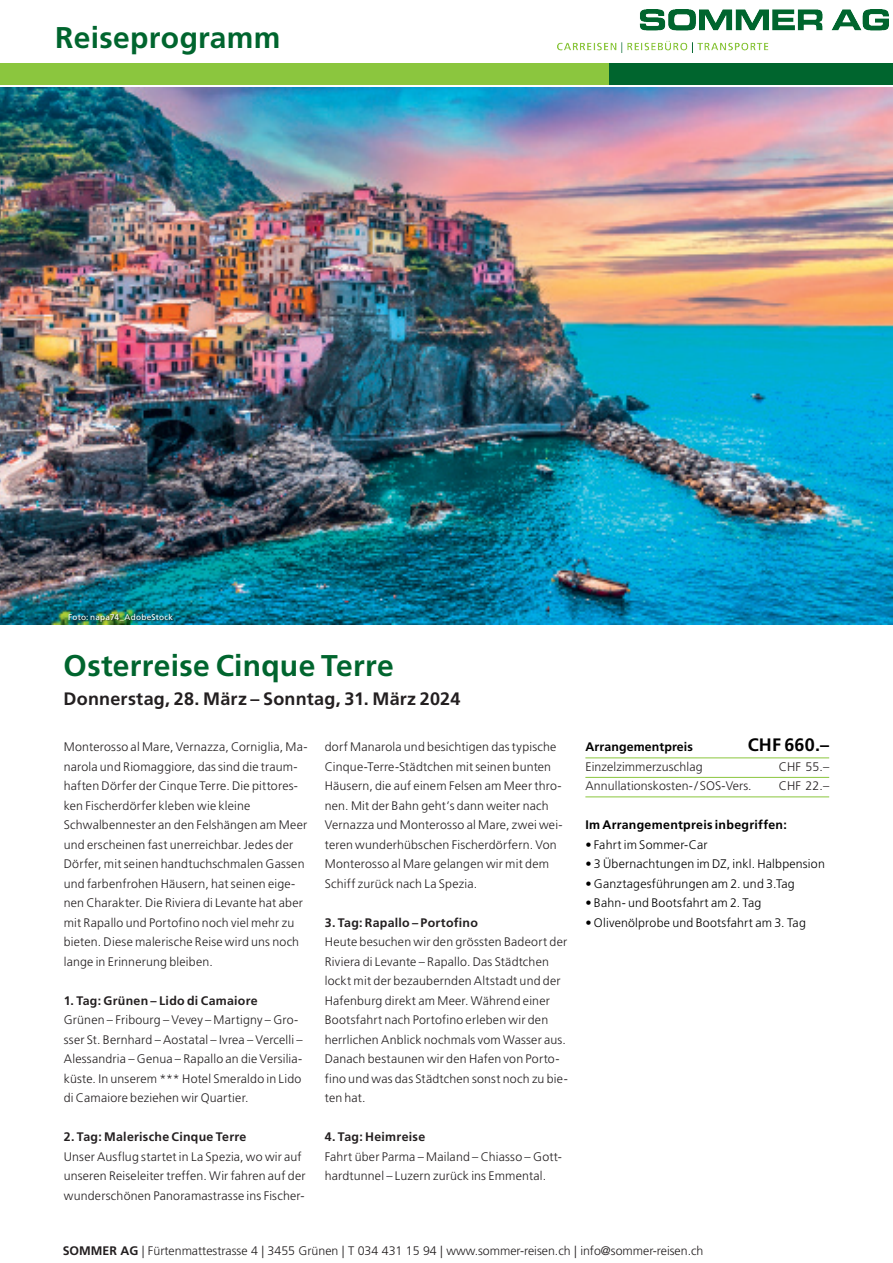
<style>
.page{position:relative;width:893px;height:1263px;background:#fff}
.page>*{position:absolute;margin:0;border:0;box-sizing:border-box;transform-origin:0 0}
.t1{font:700 30px "Frutiger LT Pro";letter-spacing:.01em;color:#00652e}
.t2{font:700 18px "Frutiger LT Pro";letter-spacing:.015em;color:#231f20}
.t3{font:700 18px "Frutiger LT Pro";letter-spacing:.01em;color:#000}
.t4{font:300 12.3px/19.5px "Frutiger LT Pro";letter-spacing:.015em;color:#231f20}
.t5{font:300 12.3px "Frutiger LT Pro";letter-spacing:.015em;color:#000}
.t6{font:700 12.3px "Frutiger LT Pro";letter-spacing:.025em;color:#231f20}
.t7{font:700 12.3px "Frutiger LT Pro";letter-spacing:.02em;color:#000}
.t8{font:8.25px "Frutiger LT Pro";letter-spacing:.03em;color:#fff}
.s1{font-weight:700}
</style>
<div class="page">
<img style="left:0;top:87px;width:893px;height:537px">
<hr style="left:585px;top:758px;width:244px;height:1px;background:#8bc63e">
<hr style="left:585px;top:777px;width:244px;height:1px;background:#8bc63e">
<hr style="left:585px;top:797px;width:244px;height:1px;background:#8bc63e">
<div style="left:0;top:64px;width:609px;height:21px;background:#8bc63e"></div>
<div style="left:609px;top:64px;width:284px;height:21px;background:#00652e"></div>
<img style="left:558px;top:10px;width:331px;height:42px">
<div style="left:69px;top:614px;width:106px;height:9px;background:#231f20;opacity:.75"></div>
<h1 class="t1" style="left:55px;top:20px;width:227px">Reiseprogramm</h1>
<p class="t8" style="left:68px;top:612px;width:107px">Foto: napa74_AdobeStock</p>
<h1 class="t1" style="left:63px;top:648px;width:332px">Osterreise Cinque Terre</h1>
<h2 class="t2" style="left:63px;top:688px;width:399px">Donnerstag, 28. März – Sonntag, 31. März 2024</h2>
<p class="t4" style="left:64px;top:737px;width:245px">Monterosso al Mare, Vernazza, Corniglia, Ma&shy;narola und Riomaggiore, das sind die traum&shy;haften Dörfer der Cinque Terre. Die pittores&shy;ken Fischerdörfer kleben wie kleine Schwalbennester an den Felshängen am Meer und erscheinen fast unerreichbar. Jedes der Dörfer, mit seinen handtuchschmalen Gassen und farbenfrohen Häusern, hat seinen eige&shy;nen Charakter. Die Riviera di Levante hat aber mit Rapallo und Portofino noch viel mehr zu bieten. Diese malerische Reise wird uns noch lange in Erinnerung bleiben.</p>
<p class="t6" style="left:64px;top:993px;width:196px">1. Tag: Grünen – Lido di Camaiore</p>
<p class="t4" style="left:64px;top:1010px;width:240px">Grünen – Fribourg – Vevey – Martigny – Gro&shy;sser St. Bernhard – Aostatal – Ivrea – Vercelli – Alessandria – Genua – Rapallo an die Versilia&shy;küste. In unserem *** Hotel Smeraldo in Lido di Camaiore beziehen wir Quartier.</p>
<p class="t6" style="left:64px;top:1130px;width:184px">2. Tag: Malerische Cinque Terre</p>
<p class="t4" style="left:64px;top:1147px;width:243px">Unser Ausflug startet in La Spezia, wo wir auf unseren Reiseleiter treffen. Wir fahren auf der wunderschönen Panoramastrasse ins Fischer-</p>
<p class="t4" style="left:325px;top:737px;width:239px">dorf Manarola und besichtigen das typische Cinque-Terre-Städtchen mit seinen bunten Häusern, die auf einem Felsen am Meer thro&shy;nen. Mit der Bahn geht’s dann weiter nach Vernazza und Monterosso al Mare, zwei wei&shy;teren wunderhübschen Fischerdörfern. Von Monterosso al Mare gelangen wir mit dem Schiff zurück nach La Spezia.</p>
<p class="t6" style="left:325px;top:915px;width:155px">3. Tag: Rapallo – Portofino</p>
<p class="t4" style="left:325px;top:932px;width:244px">Heute besuchen wir den grössten Badeort der Riviera di Levante – Rapallo. Das Städtchen lockt mit der bezaubernden Altstadt und der Hafenburg direkt am Meer. Während einer Bootsfahrt nach Portofino erleben wir den herrlichen Anblick nochmals vom Wasser aus.<br>Danach bestaunen wir den Hafen von Porto&shy;fino und was das Städtchen sonst noch zu bie&shy;ten hat.</p>
<p class="t6" style="left:325px;top:1130px;width:102px">4. Tag: Heimreise</p>
<p class="t4" style="left:325px;top:1147px;width:239px">Fahrt über Parma – Mailand – Chiasso – Gott&shy;hardtunnel – Luzern zurück ins Emmental.</p>
<p class="t7" style="left:585px;top:740px;width:109px">Arrangementpreis</p>
<h2 class="t3" style="left:748px;top:734px;width:83px">CHF 660.–</h2>
<p class="t4" style="left:585px;top:757px;width:119px">Einzelzimmerzuschlag</p>
<p class="t4" style="left:779px;top:757px;width:52px">CHF 55.–</p>
<p class="t4" style="left:585px;top:776px;width:168px">Annullationskosten-/ SOS-Vers.</p>
<p class="t4" style="left:779px;top:776px;width:52px">CHF 22.–</p>
<p class="t7" style="left:585px;top:818px;width:203px">Im Arrangementpreis inbegriffen:</p>
<p class="t5" style="left:585px;top:837px;width:124px">• Fahrt im Sommer-Car</p>
<p class="t5" style="left:585px;top:857px;width:241px">• 3 Übernachtungen im DZ, inkl. Halbpension</p>
<p class="t5" style="left:585px;top:876px;width:211px">• Ganztagesführungen am 2. und 3.Tag</p>
<p class="t5" style="left:585px;top:896px;width:178px">• Bahn- und Bootsfahrt am 2. Tag</p>
<p class="t5" style="left:585px;top:915px;width:222px">• Olivenölprobe und Bootsfahrt am 3. Tag</p>
<p class="t4" style="left:63px;top:1240px;width:642px"><span class="s1">SOMMER AG</span> | Fürtenmattestrasse 4 | 3455 Grünen | T 034 431 15 94 | www.sommer-reisen.ch | info@sommer-reisen.ch</p>
</div>
